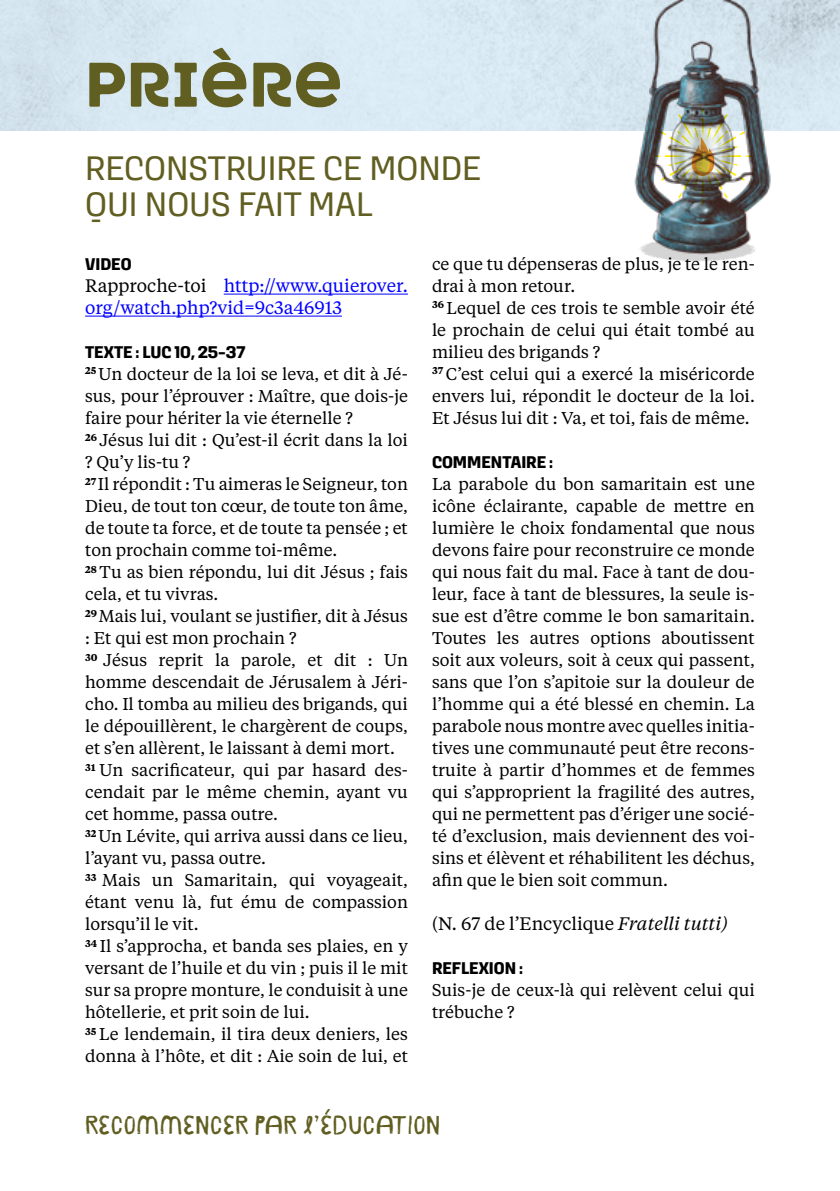
<style>
.page{position:relative;width:840px;height:1191px;background:#fff}
.page>*{position:absolute;margin:0;border:0;box-sizing:border-box;transform-origin:0 0}
.t1{font:800 60px "Heavitas Neue";color:#615e21}
.t2{font:34px/36px "Kawak";color:#615e21}
.t3{font:26px "Janmeid";color:#615e21}
.t4{font:18px/22px "Tiempos Text";color:#00f}
.t5{font:18px "Tiempos Text";color:#000}
.t6{font:17px/22px "Tiempos Text";color:#000}
.t7{font:700 17px "Kawak";color:#000}
.s1{color:#000}
.s2{font-style:italic}
</style>
<div class="page">
<div style="left:0;top:0;width:839px;height:130px;background:#d9e9f3"></div>
<hr style="left:223px;top:294px;width:185px;height:1px;background:#00f">
<hr style="left:85px;top:316px;width:257px;height:1px;background:#00f">
<img style="left:609px;top:0;width:188px;height:224px">
<img style="left:639px;top:224px;width:117px;height:38px">
<img style="left:654px;top:108px;width:96px;height:96px">
<h1 class="t1" style="left:85px;top:47px;width:259px">PRIÈRE</h1>
<h2 class="t2" style="left:85px;top:151px;width:397px">RECONSTRUIRE CE MONDE<br>QUI NOUS FAIT MAL</h2>
<p class="t7" style="left:85px;top:254px;width:48px">VIDEO</p>
<p class="t4" style="left:85px;top:274px;width:324px"><span class="s1">Rapproche-toi</span> http://www.quierover. org/watch.php?vid=9c3a46913</p>
<p class="t7" style="left:85px;top:342px;width:162px">TEXTE : LUC 10, 25-37</p>
<p class="t6" style="left:85px;top:362px;width:324px"><sup>25</sup> Un docteur de la loi se leva, et dit à Jé&shy;sus, pour l’éprouver : Maître, que dois-je faire pour hériter la vie éternelle ?<br><sup>26</sup> Jésus lui dit : Qu’est-il écrit dans la loi ? Qu’y lis-tu ?<br><sup>27</sup> Il répondit : Tu aimeras le Seigneur, ton Dieu, de tout ton cœur, de toute ton âme, de toute ta force, et de toute ta pensée ; et ton prochain comme toi-même.<br><sup>28</sup> Tu as bien répondu, lui dit Jésus ; fais cela, et tu vivras.<br><sup>29</sup> Mais lui, voulant se justifier, dit à Jésus : Et qui est mon prochain ?<br><sup>30</sup> Jésus reprit la parole, et dit : Un homme descendait de Jérusalem à Jéri&shy;cho. Il tomba au milieu des brigands, qui le dépouillèrent, le chargèrent de coups, et s’en allèrent, le laissant à demi mort.<br><sup>31</sup> Un sacrificateur, qui par hasard des&shy;cendait par le même chemin, ayant vu cet homme, passa outre.<br><sup>32</sup> Un Lévite, qui arriva aussi dans ce lieu, l’ayant vu, passa outre.<br><sup>33</sup> Mais un Samaritain, qui voyageait, étant venu là, fut ému de compassion lorsqu’il le vit.<br><sup>34</sup> Il s’approcha, et banda ses plaies, en y versant de l’huile et du vin ; puis il le mit sur sa propre monture, le conduisit à une hôtellerie, et prit soin de lui.<br><sup>35</sup> Le lendemain, il tira deux deniers, les donna à l’hôte, et dit : Aie soin de lui, et</p>
<p class="t6" style="left:432px;top:252px;width:324px">ce que tu dépenseras de plus, je te le ren&shy;drai à mon retour.<br><sup>36</sup> Lequel de ces trois te semble avoir été le prochain de celui qui était tombé au milieu des brigands ?<br><sup>37</sup> C’est celui qui a exercé la miséricorde envers lui, répondit le docteur de la loi.<br>Et Jésus lui dit : Va, et toi, fais de même.</p>
<p class="t7" style="left:432px;top:452px;width:122px">COMMENTAIRE :</p>
<p class="t6" style="left:432px;top:472px;width:324px;text-align:justify">La parabole du bon samaritain est une icône éclairante, capable de mettre en lumière le choix fondamental que nous devons faire pour reconstruire ce monde qui nous fait du mal. Face à tant de dou&shy;leur, face à tant de blessures, la seule is&shy;sue est d’être comme le bon samaritain.<br>Toutes les autres options aboutissent soit aux voleurs, soit à ceux qui passent, sans que l’on s’apitoie sur la douleur de l’homme qui a été blessé en chemin. La parabole nous montre avec quelles initia&shy;tives une communauté peut être recons&shy;truite à partir d’hommes et de femmes qui s’approprient la fragilité des autres, qui ne permettent pas d’ériger une socié&shy;té d’exclusion, mais deviennent des voi&shy;sins et élèvent et réhabilitent les déchus, afin que le bien soit commun.</p>
<p class="t5" style="left:432px;top:912px;width:297px">(N. 67 de l’Encyclique <span class="s2">Fratelli tutti)</span></p>
<p class="t7" style="left:432px;top:958px;width:93px">REFLEXION :</p>
<p class="t6" style="left:432px;top:978px;width:324px">Suis-je de ceux-là qui relèvent celui qui trébuche ?</p>
<h3 class="t3" style="left:85px;top:1108px;width:357px">RECOMMENCER PAR L’ÉDUCATION</h3>
</div>
